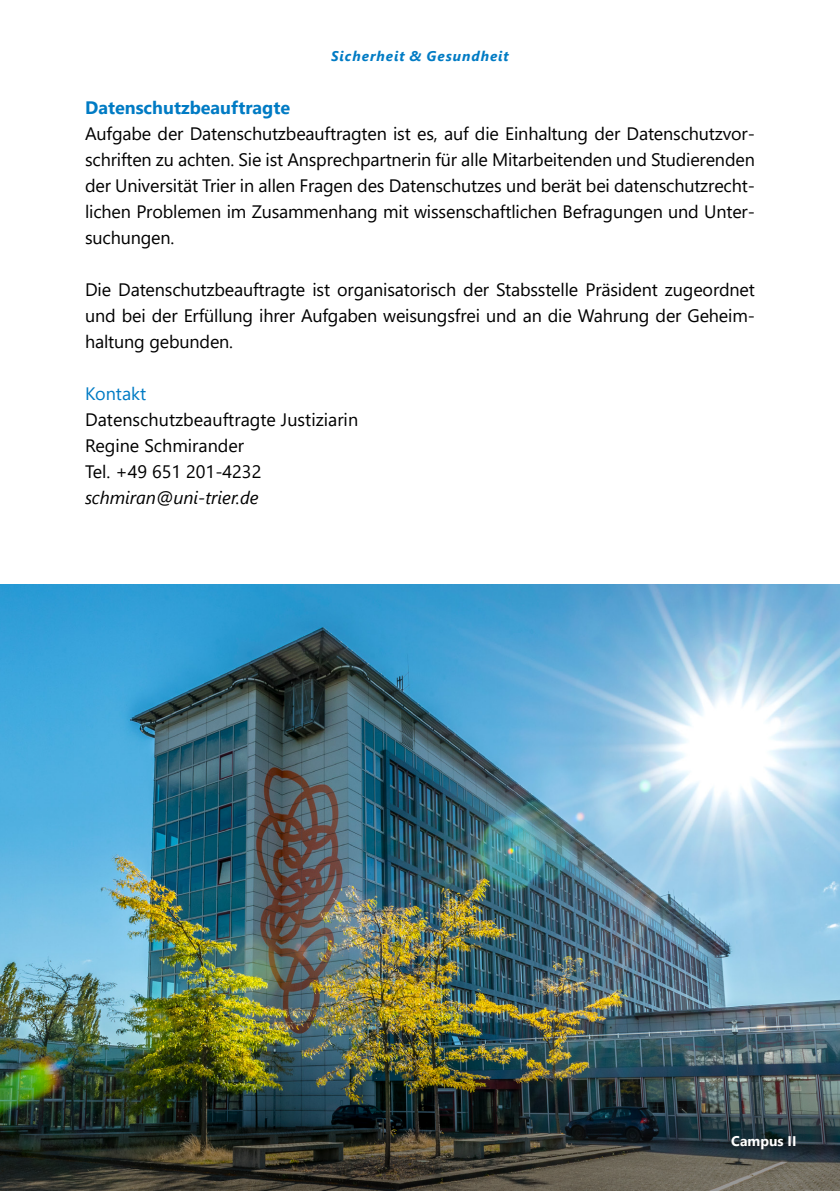
<style>
.page{position:relative;width:840px;height:1191px;background:#fff}
.page>*{position:absolute;margin:0;border:0;box-sizing:border-box;transform-origin:0 0}
.t1{font:18px/26px "Segoe UI";letter-spacing:-.01em;color:#000;text-align:justify}
.t2{font:700 18px "Segoe UI";color:#007bc4}
.t3{font:italic 18px "Segoe UI";color:#000}
.t4{font:18px "Segoe UI";color:#007bc4}
.t5{font:italic 700 14px "Segoe UI";letter-spacing:.07em;color:#007bc4}
.t6{font:700 14px "Segoe UI";color:#fff}
</style>
<div class="page">
<img style="left:0;top:584px;width:839px;height:461px">
<img style="left:0;top:1045px;width:839px;height:146px">
<p class="t5" style="left:331px;top:43px;width:179px">Sicherheit &amp; Gesundheit</p>
<p class="t2" style="left:85px;top:91px;width:206px">Datenschutzbeauftragte</p>
<p class="t1" style="left:85px;top:119px;width:671px">Aufgabe der Datenschutzbeauftragten ist es, auf die Einhaltung der Datenschutzvor&shy;schriften zu achten. Sie ist Ansprechpartnerin für alle Mitarbeitenden und Studierenden der Universität Trier in allen Fragen des Datenschutzes und berät bei datenschutzrecht&shy;lichen Problemen im Zusammenhang mit wissenschaftlichen Befragungen und Unter&shy;suchungen.</p>
<p class="t1" style="left:85px;top:275px;width:671px">Die Datenschutzbeauftragte ist organisatorisch der Stabsstelle Präsident zugeordnet und bei der Erfüllung ihrer Aufgaben weisungsfrei und an die Wahrung der Geheim&shy;haltung gebunden.</p>
<p class="t4" style="left:85px;top:377px;width:63px">Kontakt</p>
<p class="t1" style="left:85px;top:405px;width:274px;text-align:left">Datenschutzbeauftragte Justiziarin<br>Regine Schmirander<br>Tel. +49 651 201-4232</p>
<p class="t3" style="left:85px;top:481px;width:175px">schmiran@uni-trier.de</p>
<p class="t6" style="left:730px;top:1127px;width:67px">Campus II</p>
</div>
